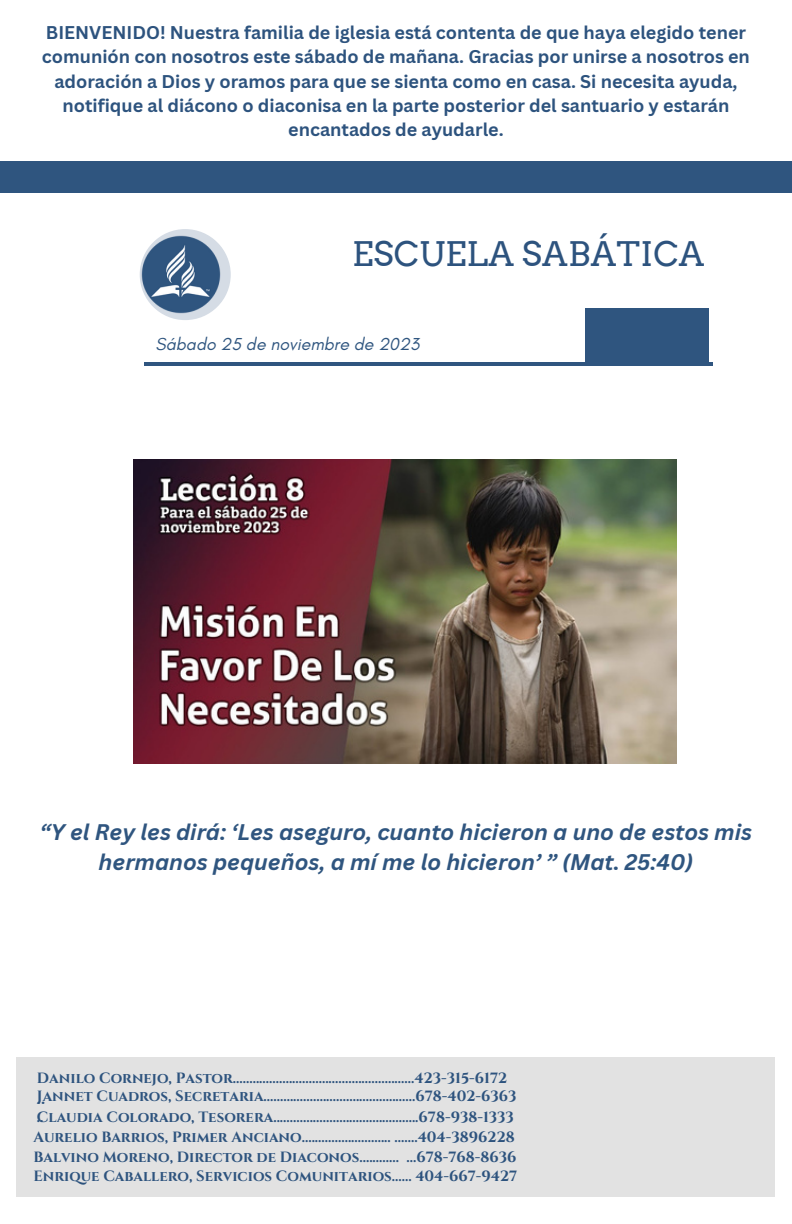
<style>
.page{position:relative;width:792px;height:1224px;background:#fff}
.page>*{position:absolute;margin:0;border:0;box-sizing:border-box;transform-origin:0 0}
.t1{font:33.8px "Arvo";letter-spacing:.01em;color:#2d537e}
.t2{font:italic 700 22px/30px "Canva Sans";color:#2f557f;text-align:center}
.t3{font:700 18px/24.4px "Canva Sans";color:#2d537e;text-align:center}
.t4{font:italic 17.6px "Glacial Indifference";color:#2f557f}
.t5{font:700 14.8px "Cinzel";color:#2d537e}
.t6{font:700 14.8px "Canva Sans";color:#2d537e}
</style>
<div class="page">
<div style="left:17px;top:1057px;width:758px;height:140px;background:#e2e2e2"></div>
<div style="left:0;top:162px;width:792px;height:31px;background:#2f557f"></div>
<hr style="left:144px;top:362px;width:569px;height:4px;background:#2f557f">
<div style="left:585px;top:308px;width:124px;height:54px;background:#2f557f"></div>
<div style="left:140px;top:229px;width:91px;height:91px;background:#d5dce5;border-radius:50%"></div>
<img style="left:140px;top:233px;width:81px;height:83px">
<img style="left:134px;top:459px;width:543px;height:305px">
<p class="t3" style="left:42px;top:20px;width:710px">BIENVENIDO! Nuestra familia de iglesia está contenta de que haya elegido tener comunión con nosotros este sábado de mañana. Gracias por unirse a nosotros en adoración a Dios y oramos para que se sienta como en casa. Si necesita ayuda, notifique al diácono o diaconisa en la parte posterior del santuario y estarán encantados de ayudarle.</p>
<p class="t1" style="left:352px;top:233px;width:354px">ESCUELA SABÁTICA</p>
<p class="t4" style="left:156px;top:334px;width:265px">Sábado 25 de noviembre de 2023</p>
<p class="t2" style="left:40px;top:817px;width:714px">“Y el Rey les dirá: ‘Les aseguro, cuanto hicieron a uno de estos mis hermanos pequeños, a mí me lo hicieron’ ” (Mat. 25:40)</p>
<p class="t5" style="left:37px;top:1068px;width:472px">Danilo Cornejo, Pastor.......................................................423-315-6172</p>
<p class="t6" style="left:37px;top:1088px;width:10px">..</p>
<p class="t5" style="left:37px;top:1087px;width:481px">Jannet Cuadros, Secretaria..............................................678-402-6363</p>
<p class="t5" style="left:37px;top:1107px;width:479px">.. laudia Colorado, Tesorera............................................678-938-1333</p>
<p class="t5" style="left:37px;top:1107px;width:13px">C</p>
<p class="t5" style="left:33px;top:1127px;width:483px">Aurelio Barrios, Primer Anciano........................... .......404-3896228</p>
<p class="t5" style="left:33px;top:1148px;width:485px">Balvino Moreno, Director de Diaconos............ ...678-768-8636</p>
<p class="t5" style="left:33px;top:1167px;width:485px">Enrique Caballero, Servicios Comunitarios...... 404-667-9427</p>
</div>
